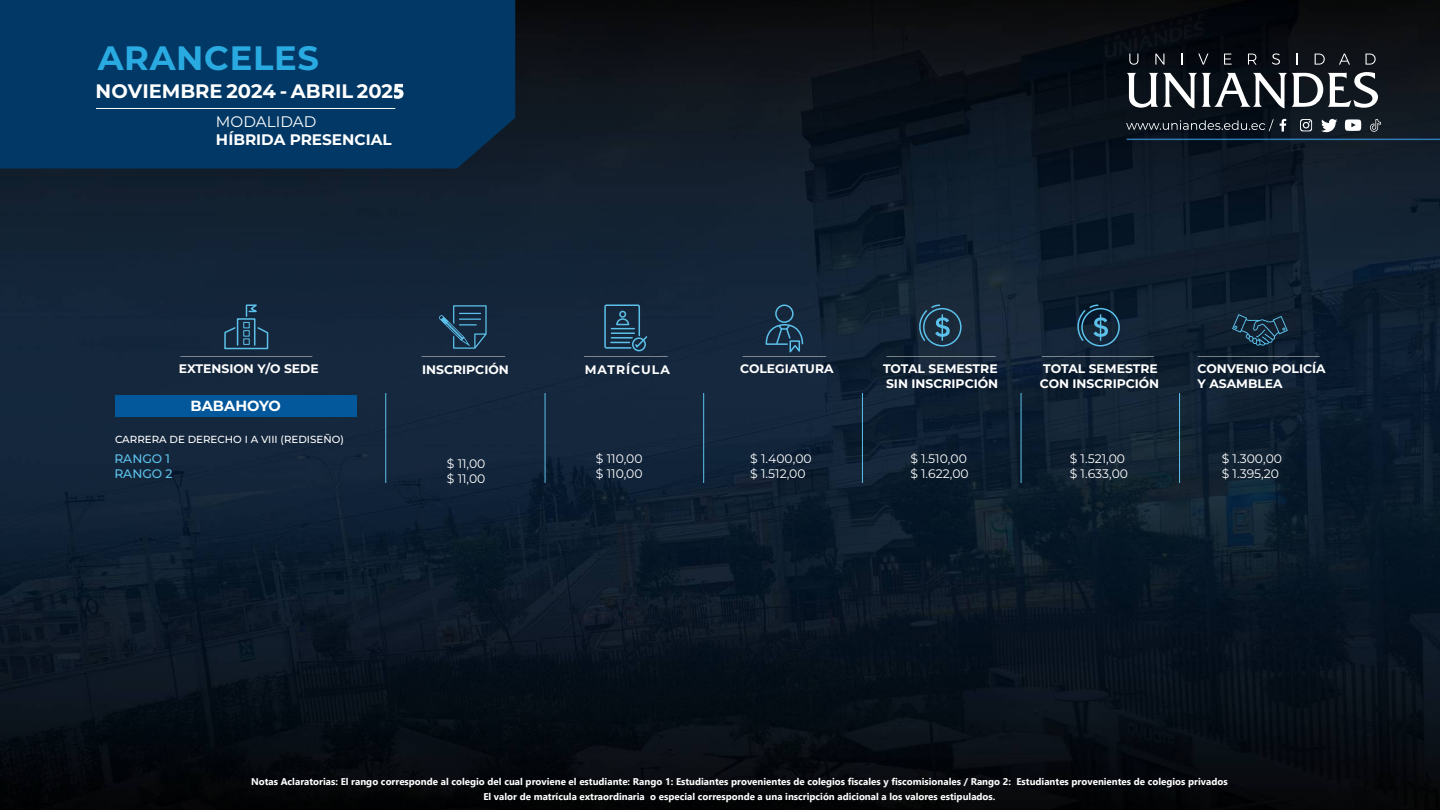
<style>
.page{position:relative;width:1440px;height:810px;background:#fff}
.page>*{position:absolute;margin:0;border:0;box-sizing:border-box;transform-origin:0 0}
.t1{font:700 33.75px "Montserrat";letter-spacing:.02em;color:#29abe2}
.t2{font:100 19.5px "Montserrat";color:#fff}
.t3{font:100 15.3px/16.5px "Montserrat";color:#fff;text-align:center}
.t4{font:15.3px "Montserrat";color:#fff}
.t5{font:100 14.7px "Montserrat";color:#fff}
.t6{font:100 12.38px/14.9px "Montserrat";color:#fff}
.t7{font:12.38px/14.9px "Montserrat";color:#fff}
.t8{font:100 12.38px/14.9px "Montserrat";color:#5cc1ea}
.t9{font:100 12.38px "Montserrat";letter-spacing:.08em;color:#fff}
.t10{font:100 10.27px "Montserrat";color:#fff}
.t11{font:700 9.75px/14.5px "Gadugi";color:#fff;text-align:center}
.s1{font-family:"Leelawadee UI";font-weight:700}
.s2{font-weight:400}
</style>
<div class="page">
<img style="left:0;top:0;width:1440px;height:810px">
<div style="left:0;top:0;width:515px;height:168px;background:#023865"></div>
<hr style="left:96px;top:108px;width:299px;height:1px;background:#fff">
<svg style="left:1129px;top:54px;width:16px;height:12px"></svg>
<svg style="left:1155px;top:54px;width:16px;height:12px"></svg>
<svg style="left:1182px;top:54px;width:7px;height:12px"></svg>
<svg style="left:1198px;top:54px;width:17px;height:12px"></svg>
<svg style="left:1224px;top:54px;width:14px;height:12px"></svg>
<svg style="left:1248px;top:54px;width:15px;height:12px"></svg>
<svg style="left:1272px;top:53px;width:14px;height:13px"></svg>
<svg style="left:1315px;top:54px;width:16px;height:12px"></svg>
<svg style="left:1339px;top:54px;width:17px;height:12px"></svg>
<svg style="left:1366px;top:54px;width:16px;height:12px"></svg>
<svg style="left:1127px;top:72px;width:257px;height:38px"></svg>
<svg style="left:1126px;top:119px;width:167px;height:14px"></svg>
<svg style="left:1300px;top:119px;width:87px;height:15px"></svg>
<hr style="left:1127px;top:139px;width:313px;height:1px;background:#3fa9f5">
<hr style="left:1021px;top:393px;width:1px;height:90px;background:#5cc1ea">
<hr style="left:1179px;top:393px;width:1px;height:90px;background:#5cc1ea">
<hr style="left:862px;top:393px;width:1px;height:90px;background:#5cc1ea">
<hr style="left:703px;top:393px;width:1px;height:90px;background:#5cc1ea">
<hr style="left:545px;top:393px;width:1px;height:90px;background:#5cc1ea">
<hr style="left:386px;top:393px;width:1px;height:90px;background:#5cc1ea">
<div style="left:116px;top:395px;width:241px;height:21px;background:#03589c"></div>
<svg style="left:1232px;top:314px;width:56px;height:32px"></svg>
<div style="left:775px;top:305px;width:19px;height:18px;border:2px solid #5cc1ea;border-radius:50%"></div>
<svg style="left:765px;top:324px;width:39px;height:32px"></svg>
<div style="left:632px;top:337px;width:14px;height:14px;border:2px solid #5cc1ea;border-radius:50%"></div>
<svg style="left:604px;top:304px;width:45px;height:45px"></svg>
<div style="left:619px;top:311px;width:7px;height:7px;border:2px solid #5cc1ea;border-radius:50%"></div>
<svg style="left:439px;top:305px;width:48px;height:44px"></svg>
<svg style="left:223px;top:326px;width:46px;height:24px"></svg>
<div style="left:237px;top:318px;width:18px;height:28px;border:2px solid #5cc1ea"></div>
<svg style="left:245px;top:304px;width:17px;height:14px"></svg>
<div style="left:243px;top:322px;width:7px;height:6px;border:1px solid #5cc1ea"></div>
<div style="left:243px;top:330px;width:7px;height:7px;border:1px solid #5cc1ea"></div>
<div style="left:243px;top:339px;width:7px;height:6px;border:1px solid #5cc1ea"></div>
<div style="left:923px;top:308px;width:39px;height:39px;border:2px solid #5cc1ea;border-radius:50%"></div>
<svg style="left:913px;top:304px;width:37px;height:38px"></svg>
<div style="left:1081px;top:308px;width:39px;height:39px;border:2px solid #5cc1ea;border-radius:50%"></div>
<svg style="left:1071px;top:304px;width:37px;height:38px"></svg>
<hr style="left:180px;top:356px;width:132px;height:1px;background:#fff">
<hr style="left:886px;top:356px;width:110px;height:1px;background:#fff">
<hr style="left:1042px;top:356px;width:112px;height:1px;background:#fff">
<hr style="left:1198px;top:356px;width:122px;height:1px;background:#fff">
<hr style="left:422px;top:356px;width:83px;height:1px;background:#fff">
<hr style="left:584px;top:356px;width:84px;height:1px;background:#fff">
<hr style="left:743px;top:356px;width:83px;height:1px;background:#fff">
<h1 class="t1" style="left:98px;top:34px;width:223px">ARANCELES</h1>
<h2 class="t2" style="left:96px;top:78px;width:310px">NOVIEMBRE 2024 - ABRIL 202<span class="s1">5</span></h2>
<h3 class="t3" style="left:216px;top:115px;width:183px"><span class="s2">MODALIDAD</span> HÍBRIDA<br>HÍBRIDA PRESENCIAL</h3>
<h3 class="t4" style="left:216px;top:111px;width:102px">MODALIDAD</h3>
<p class="t6" style="left:179px;top:361px;width:141px">EXTENSION Y/O SEDE</p>
<h3 class="t5" style="left:190px;top:396px;width:92px">BABAHOYO</h3>
<p class="t6" style="left:422px;top:362px;width:88px">INSCRIPCIÓN</p>
<p class="t9" style="left:585px;top:362px;width:87px">MATRÍCULA</p>
<p class="t6" style="left:740px;top:361px;width:95px">COLEGIATURA</p>
<p class="t6" style="left:883px;top:361px;width:117px">TOTAL SEMESTRE<br>SIN INSCRIPCIÓN</p>
<p class="t6" style="left:1040px;top:361px;width:121px">TOTAL SEMESTRE<br>CON INSCRIPCIÓN</p>
<p class="t6" style="left:1198px;top:361px;width:130px">CONVENIO POLICÍA<br>Y ASAMBLEA</p>
<p class="t10" style="left:115px;top:432px;width:230px">CARRERA DE DERECHO I A VIII (REDISEÑO)</p>
<p class="t8" style="left:114px;top:451px;width:60px">RANGO 1<br>RANGO 2</p>
<p class="t7" style="left:596px;top:451px;width:48px">$ 110,00 $ 110,00</p>
<p class="t7" style="left:750px;top:451px;width:63px">$ 1.400,00 $ 1.512,00</p>
<p class="t7" style="left:910px;top:451px;width:60px">$ 1.510,00 $ 1.622,00</p>
<p class="t7" style="left:1070px;top:451px;width:60px">$ 1.521,00 $ 1.633,00</p>
<p class="t7" style="left:1222px;top:451px;width:62px">$ 1.300,00 $ 1.395,20</p>
<p class="t7" style="left:447px;top:456px;width:40px">$ 11,00 $ 11,00</p>
<p class="t11" style="left:251px;top:774px;width:978px">Notas Aclaratorias: El rango corresponde al colegio del cual proviene el estudiante: Rango 1: Estudiantes provenientes de colegios fiscales y fiscomisionales / Rango 2: Estudiantes provenientes de colegios privados<br>El valor de matrícula extraordinaria o especial corresponde a una inscripción adicional a los valores estipulados.</p>
</div>
